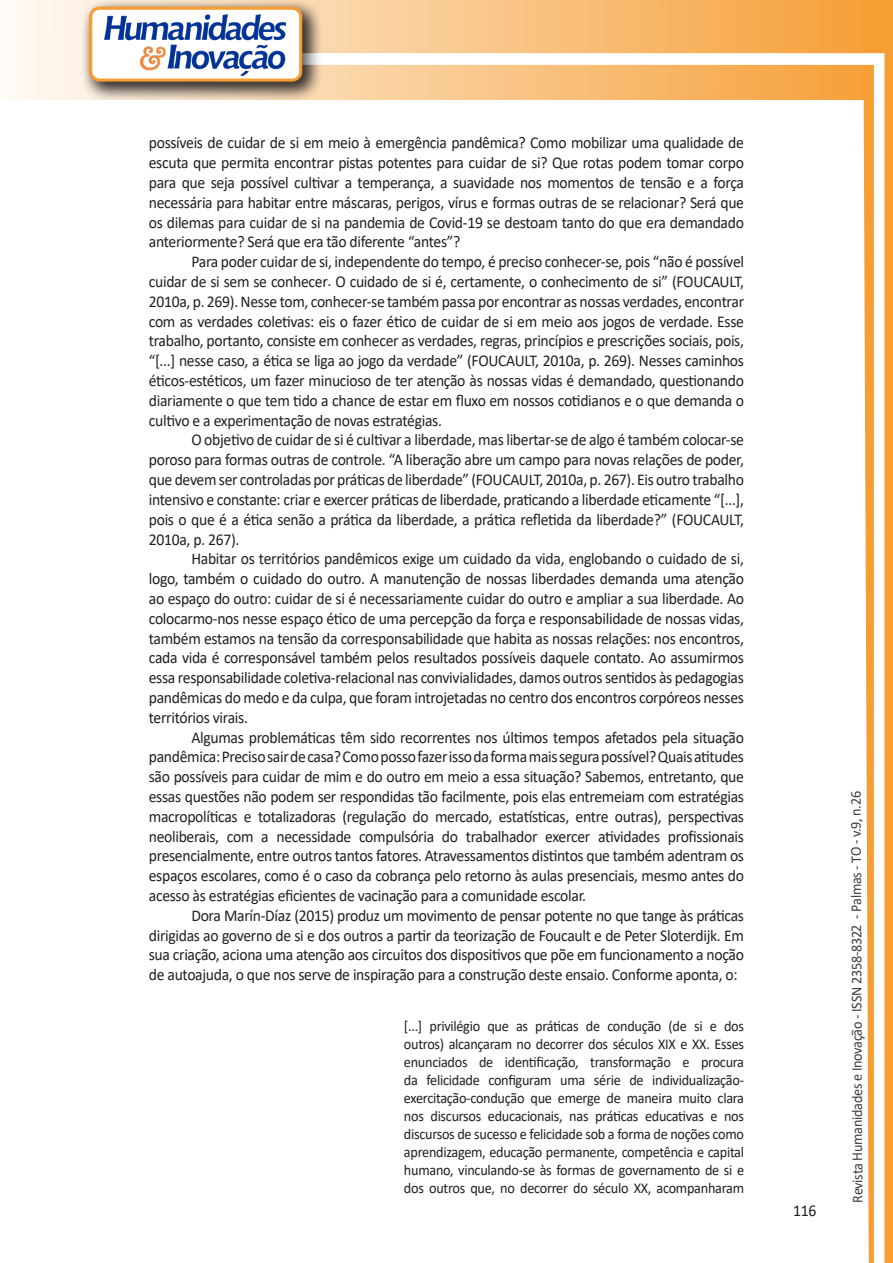
<style>
.page{position:relative;width:893px;height:1263px;background:#fff}
.page>*{position:absolute;margin:0;border:0;box-sizing:border-box;transform-origin:0 0}
.texto{font:16.5px/19.8px "Calibri";letter-spacing:-.02em;color:#231f20;text-align:justify;scale:.95 1}
.citacao{font:15px/18px "Calibri";letter-spacing:-.02em;color:#231f20;text-align:justify;scale:.95 1}
.t1{font:15px "Calibri";letter-spacing:-.025em;color:#3e3e3f;scale:.95 1}
</style>
<div class="page">
<svg style="left:5px;top:0;width:858px;height:100px;background:#f9c484"></svg>
<div style="left:302px;top:53px;width:582px;height:12px;background:#fff;border:2px solid #fff"></div>
<svg style="left:863px;top:0;width:30px;height:1263px"></svg>
<div style="left:81px;top:0;width:241px;height:102px;background:#231f20;opacity:.75"></div>
<svg style="left:91px;top:8px;width:210px;height:72px"></svg>
<div style="left:89px;top:7px;width:213px;height:75px;border:3px solid #f69e34;border-radius:9px"></div>
<p class="texto" style="left:149px;top:133px;width:628px">possíveis de cuidar de si em meio à emergência pandêmica? Como mobilizar uma qualidade de escuta que permita encontrar pistas potentes para cuidar de si? Que rotas podem tomar corpo para que seja possível cultivar a temperança, a suavidade nos momentos de tensão e a força necessária para habitar entre máscaras, perigos, vírus e formas outras de se relacionar? Será que os dilemas para cuidar de si na pandemia de Covid-19 se destoam tanto do que era demandado anteriormente? Será que era tão diferente “antes”?</p>
<p class="texto" style="left:149px;top:251px;width:628px;text-indent:43px">Para poder cuidar de si, independente do tempo, é preciso conhecer-se, pois “não é possível cuidar de si sem se conhecer. O cuidado de si é, certamente, o conhecimento de si” (FOUCAULT, 2010a, p. 269). Nesse tom, conhecer-se também passa por encontrar as nossas verdades, encontrar com as verdades coletivas: eis o fazer ético de cuidar de si em meio aos jogos de verdade. Esse trabalho, portanto, consiste em conhecer as verdades, regras, princípios e prescrições sociais, pois, “[...] nesse caso, a ética se liga ao jogo da verdade” (FOUCAULT, 2010a, p. 269). Nesses caminhos éticos-estéticos, um fazer minucioso de ter atenção às nossas vidas é demandado, questionando diariamente o que tem tido a chance de estar em fluxo em nossos cotidianos e o que demanda o cultivo e a experimentação de novas estratégias.</p>
<p class="texto" style="left:149px;top:430px;width:628px;text-indent:43px">O objetivo de cuidar de si é cultivar a liberdade, mas libertar-se de algo é também colocar-se poroso para formas outras de controle. “A liberação abre um campo para novas relações de poder, que devem ser controladas por práticas de liberdade” (FOUCAULT, 2010a, p. 267). Eis outro trabalho intensivo e constante: criar e exercer práticas de liberdade, praticando a liberdade eticamente “[...], pois o que é a ética senão a prática da liberdade, a prática refletida da liberdade?” (FOUCAULT, 2010a, p. 267).</p>
<p class="texto" style="left:149px;top:548px;width:628px;text-indent:43px">Habitar os territórios pandêmicos exige um cuidado da vida, englobando o cuidado de si, logo, também o cuidado do outro. A manutenção de nossas liberdades demanda uma atenção ao espaço do outro: cuidar de si é necessariamente cuidar do outro e ampliar a sua liberdade. Ao colocarmo-nos nesse espaço ético de uma percepção da força e responsabilidade de nossas vidas, também estamos na tensão da corresponsabilidade que habita as nossas relações: nos encontros, cada vida é corresponsável também pelos resultados possíveis daquele contato. Ao assumirmos essa responsabilidade coletiva-relacional nas convivialidades, damos outros sentidos às pedagogias pandêmicas do medo e da culpa, que foram introjetadas no centro dos encontros corpóreos nesses territórios virais.</p>
<p class="texto" style="left:149px;top:727px;width:628px;text-indent:43px">Algumas problemáticas têm sido recorrentes nos últimos tempos afetados pela situação pandêmica: Preciso sair de casa? Como posso fazer isso da forma mais segura possível? Quais atitudes são possíveis para cuidar de mim e do outro em meio a essa situação? Sabemos, entretanto, que essas questões não podem ser respondidas tão facilmente, pois elas entremeiam com estratégias macropolíticas e totalizadoras (regulação do mercado, estatísticas, entre outras), perspectivas neoliberais, com a necessidade compulsória do trabalhador exercer atividades profissionais presencialmente, entre outros tantos fatores. Atravessamentos distintos que também adentram os espaços escolares, como é o caso da cobrança pelo retorno às aulas presenciais, mesmo antes do acesso às estratégias eficientes de vacinação para a comunidade escolar.</p>
<p class="texto" style="left:149px;top:905px;width:628px;text-indent:43px">Dora Marín-Díaz (2015) produz um movimento de pensar potente no que tange às práticas dirigidas ao governo de si e dos outros a partir da teorização de Foucault e de Peter Sloterdijk. Em sua criação, aciona uma atenção aos circuitos dos dispositivos que põe em funcionamento a noção de autoajuda, o que nos serve de inspiração para a construção deste ensaio. Conforme aponta, o:</p>
<p class="citacao" style="left:404px;top:1016px;width:360px">[...] privilégio que as práticas de condução (de si e dos outros) alcançaram no decorrer dos séculos XIX e XX. Esses enunciados de identificação, transformação e procura da felicidade configuram uma série de individualização&shy;exercitação-condução que emerge de maneira muito clara nos discursos educacionais, nas práticas educativas e nos discursos de sucesso e felicidade sob a forma de noções como aprendizagem, educação permanente, competência e capital humano, vinculando-se às formas de governamento de si e dos outros que, no decorrer do século XX, acompanharam</p>
<p class="texto" style="left:793px;top:1200px;width:26px">116</p>
<p class="t1" style="left:846px;top:1203px;width:435px;rotate:-90deg">Revista Humanidades e Inovação - ISSN 2358-8322 - Palmas - TO - v.9, n.26</p>
</div>
